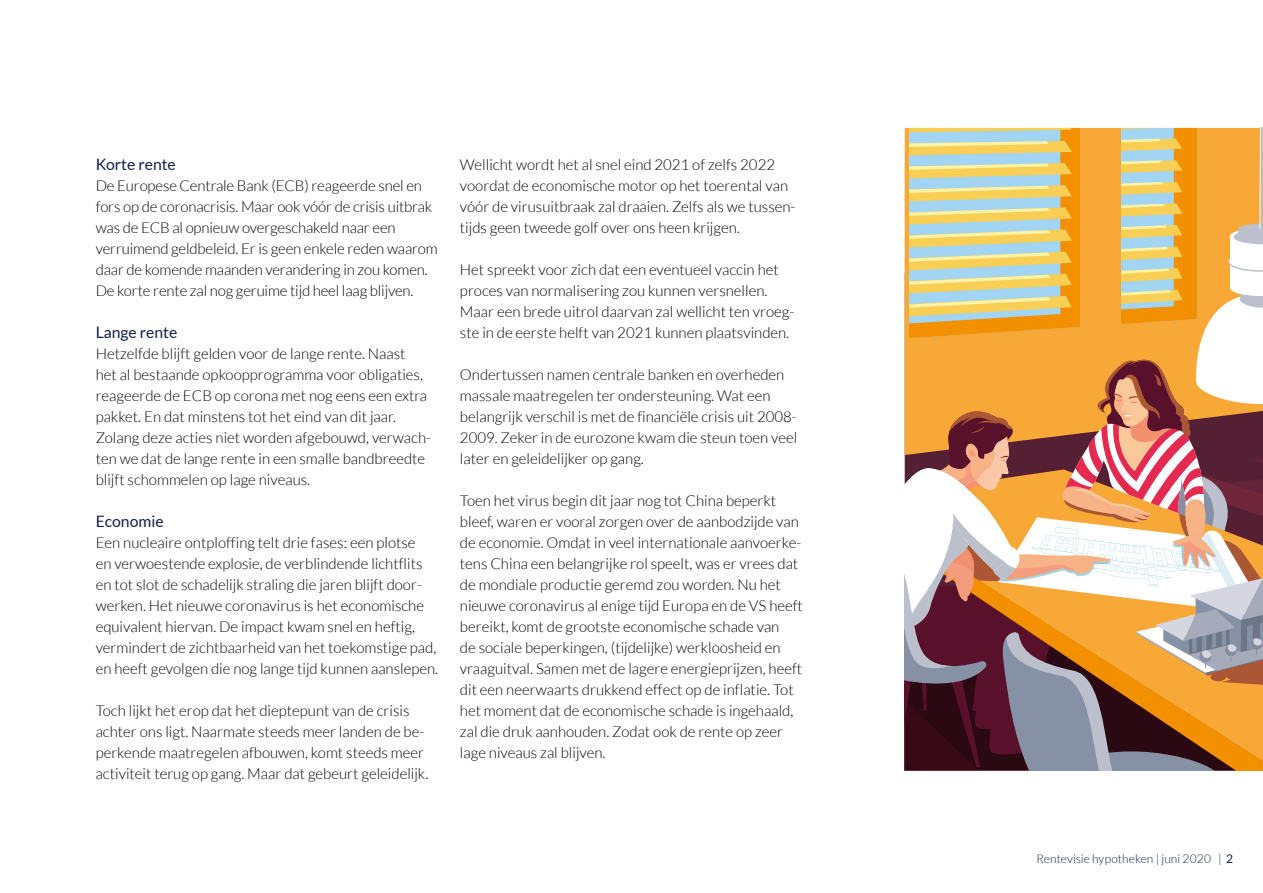
<style>
.page{position:relative;width:1263px;height:893px;background:#fff}
.page>*{position:absolute;margin:0;border:0;box-sizing:border-box;transform-origin:0 0}
.t1{font:15.75px "Lato";color:#131d49}
.t2{font:300 15px/21px "Lato";color:#010203}
.t3{font:300 12px "Lato";letter-spacing:.005em;color:#131d48}
.s1{font-weight:400}
</style>
<div class="page">
<svg style="left:905px;top:128px;width:358px;height:642px"></svg>
<p class="t1" style="left:96px;top:155px;width:82px">Korte rente</p>
<p class="t2" style="left:96px;top:175px;width:344px">De Europese Centrale Bank (ECB) reageerde snel en fors op de coronacrisis. Maar ook vóór de crisis uitbrak was de ECB al opnieuw overgeschakeld naar een verruimend geldbeleid. Er is geen enkele reden waarom daar de komende maanden verandering in zou komen.<br>De korte rente zal nog geruime tijd heel laag blijven.</p>
<p class="t1" style="left:96px;top:323px;width:83px">Lange rente</p>
<p class="t2" style="left:96px;top:343px;width:337px">Hetzelfde blijft gelden voor de lange rente. Naast<br>het al bestaande opkoopprogramma voor obligaties, reageerde de ECB op corona met nog eens een extra pakket. En dat minstens tot het eind van dit jaar.<br>Zolang deze acties niet worden afgebouwd, verwach&shy;ten we dat de lange rente in een smalle bandbreedte blijft schommelen op lage niveaus.</p>
<p class="t1" style="left:96px;top:512px;width:69px">Economie</p>
<p class="t2" style="left:96px;top:532px;width:344px">Een nucleaire ontploffing telt drie fases: een plotse<br>en verwoestende explosie, de verblindende lichtflits en tot slot de schadelijk straling die jaren blijft door&shy;werken. Het nieuwe coronavirus is het economische equivalent hiervan. De impact kwam snel en heftig, vermindert de zichtbaarheid van het toekomstige pad, en heeft gevolgen die nog lange tijd kunnen aanslepen.</p>
<p class="t2" style="left:96px;top:700px;width:334px">Toch lijkt het erop dat het dieptepunt van de crisis achter ons ligt. Naarmate steeds meer landen de be&shy;perkende maatregelen afbouwen, komt steeds meer activiteit terug op gang. Maar dat gebeurt geleidelijk.</p>
<p class="t2" style="left:460px;top:154px;width:337px">Wellicht wordt het al snel eind 2021 of zelfs 2022 voordat de economische motor op het toerental van vóór de virusuitbraak zal draaien. Zelfs als we tussen&shy;tijds geen tweede golf over ons heen krijgen.</p>
<p class="t2" style="left:460px;top:259px;width:336px">Het spreekt voor zich dat een eventueel vaccin het proces van normalisering zou kunnen versnellen.<br>Maar een brede uitrol daarvan zal wellicht ten vroeg&shy;ste in de eerste helft van 2021 kunnen plaatsvinden.</p>
<p class="t2" style="left:460px;top:364px;width:339px">Ondertussen namen centrale banken en overheden massale maatregelen ter ondersteuning. Wat een belangrijk verschil is met de financiële crisis uit 2008- 2009. Zeker in de eurozone kwam die steun toen veel later en geleidelijker op gang.</p>
<p class="t2" style="left:460px;top:490px;width:344px">Toen het virus begin dit jaar nog tot China beperkt bleef, waren er vooral zorgen over de aanbodzijde van de economie. Omdat in veel internationale aanvoerke&shy;tens China een belangrijke rol speelt, was er vrees dat de mondiale productie geremd zou worden. Nu het nieuwe coronavirus al enige tijd Europa en de VS heeft bereikt, komt de grootste economische schade van<br>de sociale beperkingen, (tijdelijke) werkloosheid en vraaguitval. Samen met de lagere energieprijzen, heeft dit een neerwaarts drukkend effect op de inflatie. Tot het moment dat de economische schade is ingehaald, zal die druk aanhouden. Zodat ook de rente op zeer lage niveaus zal blijven.</p>
<p class="t3" style="left:1036px;top:852px;width:198px">Rentevisie hypotheken | juni 2020 | <span class="s1">2</span></p>
</div>
